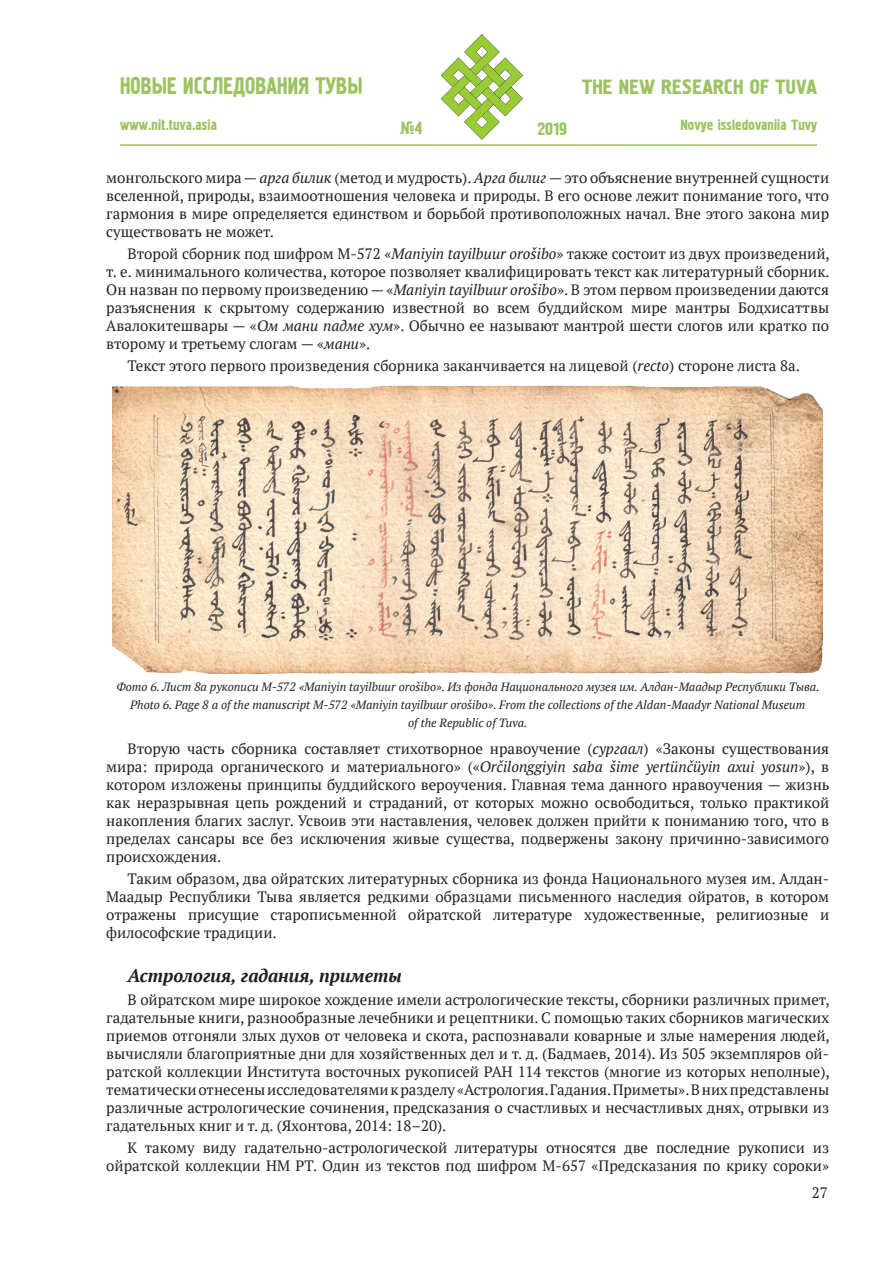
<style>
.page{position:relative;width:893px;height:1263px;background:#fff}
.page>*{position:absolute;margin:0;border:0;box-sizing:border-box;transform-origin:0 0}
.t1{font:24.3px "Pollock 1 CTT";color:#9cc361;scale:.86 1}
.t2{font:21px "Pollock 1 CTT";color:#9cc361}
.t3{font:italic 700 18px "PT Serif";color:#231f20}
.t4{font:18px "Pollock 1 CTT";color:#9cc361}
.t5{font:15px/18px "PT Serif";color:#231f20;text-align:justify}
.t6{font:15px "Pollock 1 CTT";color:#9cc361}
.t7{font:italic 12px "PT Serif";color:#231f20}
.s1{font-style:italic}
</style>
<div class="page">
<hr style="left:120px;top:144px;width:697px;height:2px;background:#9cc361">
<svg style="left:441px;top:34px;width:82px;height:106px"></svg>
<svg style="left:120px;top:144px;width:245px;height:2px"></svg>
<img style="left:113px;top:386px;width:710px;height:288px">
<h1 class="t1" style="left:120px;top:72px;width:284px">НОВЫЕ ИССЛЕДОВАНИЯ ТУВЫ</h1>
<p class="t6" style="left:120px;top:117px;width:98px">www.nit.tuva.asia</p>
<p class="t4" style="left:400px;top:117px;width:24px">№4</p>
<p class="t5" style="left:106px;top:168px;width:724px">монгольского мира — <span class="s1">арга билик</span> (метод и мудрость). <span class="s1">Арга билиг</span> — это объяснение внутренней сущности вселенной, природы, взаимоотношения человека и природы. В его основе лежит понимание того, что гармония в мире определяется единством и борьбой противоположных начал. Вне этого закона мир существовать не может.</p>
<p class="t5" style="left:106px;top:244px;width:725px;text-indent:21px">Второй сборник под шифром М-572 «<span class="s1">Maniyin tayilbuur orošibo</span>» также состоит из двух произведений, т. е. минимального количества, которое позволяет квалифицировать текст как литературный сборник.<br>Он назван по первому произведению — «<span class="s1">Maniyin tayilbuur orošibo</span>». В этом первом произведении даются разъяснения к скрытому содержанию известной во всем буддийском мире мантры Бодхисаттвы Авалокитешвары — «<span class="s1">Ом мани падме хум</span>». Обычно ее называют мантрой шести слогов или кратко по второму и третьему слогам — «<span class="s1">мани</span>».</p>
<p class="t5" style="left:128px;top:357px;width:674px">Текст этого первого произведения сборника заканчивается на лицевой (<span class="s1">recto</span>) стороне листа 8а.</p>
<h2 class="t2" style="left:582px;top:75px;width:236px">THE NEW RESEARCH OF TUVA</h2>
<p class="t6" style="left:680px;top:116px;width:138px">Novye issledovaniia Tuvy</p>
<p class="t4" style="left:537px;top:119px;width:31px">2019</p>
<p class="t7" style="left:116px;top:679px;width:705px">Фото 6. Лист 8a рукописи М-572 «Maniyin tayilbuur orošibo». Из фонда Национального музея им. Алдан-Маадыр Республики Тыва.</p>
<p class="t7" style="left:130px;top:697px;width:676px">Photo 6. Page 8 a of the manuscript М-572 «Maniyin tayilbuur orošibo». From the collections of the Aldan-Maadyr National Museum</p>
<p class="t7" style="left:408px;top:715px;width:121px">of the Republic of Tuva.</p>
<p class="t5" style="left:106px;top:739px;width:725px;text-indent:21px">Вторую часть сборника составляет стихотворное нравоучение (<span class="s1">сургаал</span>) «Законы существования мира: природа органического и материального» («<span class="s1">Оrčilonggiyin saba šime yertünčüyin axui yosun</span>»), в котором изложены принципы буддийского вероучения. Главная тема данного нравоучения — жизнь как неразрывная цепь рождений и страданий, от которых можно освободиться, только практикой накопления благих заслуг. Усвоив эти наставления, человек должен прийти к пониманию того, что в пределах сансары все без исключения живые существа, подвержены закону причинно-зависимого происхождения.</p>
<p class="t5" style="left:106px;top:869px;width:724px;text-indent:21px">Таким образом, два ойратских литературных сборника из фонда Национального музея им. Алдан-Маадыр Республики Тыва является редкими образцами письменного наследия ойратов, в котором отражены присущие старописьменной ойратской литературе художественные, религиозные и философские традиции.</p>
<p class="t3" style="left:128px;top:964px;width:276px">Астрология, гадания, приметы</p>
<p class="t5" style="left:106px;top:990px;width:725px;text-align:left;text-indent:21px">В ойратском мире широкое хождение имели астрологические тексты, сборники различных примет, гадательные книги, разнообразные лечебники и рецептники. С помощью таких сборников магических приемов отгоняли злых духов от человека и скота, распознавали коварные и злые намерения людей, вычисляли благоприятные дни для хозяйственных дел и т. д. (Бадмаев, 2014). Из 505 экземпляров ой&shy;ратской коллекции Института восточных рукописей РАН 114 текстов (многие из которых неполные), тематически отнесены исследователями к разделу «Астрология. Гадания. Приметы». В них представлены различные астрологические сочинения, предсказания о счастливых и несчастливых днях, отрывки из гадательных книг и т. д. (Яхонтова, 2014: 18–20).</p>
<p class="t5" style="left:106px;top:1138px;width:724px;text-align:right">К такому виду гадательно-астрологической литературы относятся две последние рукописи из ойратской коллекции НМ РТ. Один из текстов под шифром М-657 «Предсказания по крику сороки»</p>
<p class="t5" style="left:812px;top:1184px;width:17px">27</p>
</div>
